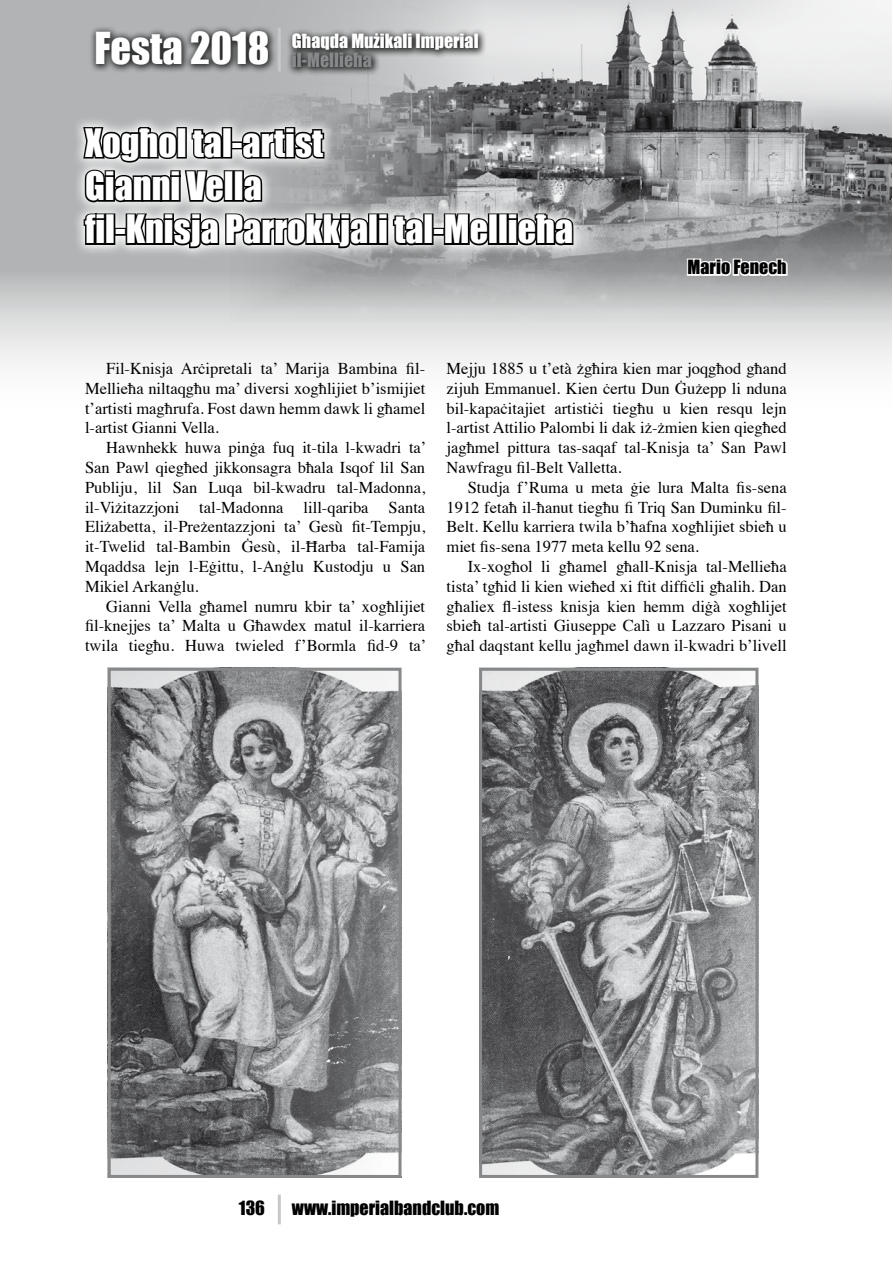
<style>
.page{position:relative;width:893px;height:1263px;background:#fff}
.page>*{position:absolute;margin:0;border:0;box-sizing:border-box;transform-origin:0 0}
.t1{font:40.5px "Impact";color:#fff}
.t2{font:36px/43.2px "Impact";color:#fff}
.t3{font:18px "Impact";color:#000}
.t4{font:18px "Impact";color:#fff}
.t5{font:18px "Impact";color:#87888a}
.t6{font:16.5px/19.8px "Times";color:#000;text-align:justify}
</style>
<div class="page">
<svg style="left:0;top:0;width:892px;height:365px"></svg>
<img style="left:210px;top:0;width:682px;height:334px">
<svg style="left:72px;top:115px;width:513px;height:145px;background:#949596"></svg>
<svg style="left:81px;top:124px;width:289px;height:126px;background:#898a8a"></svg>
<div style="left:368px;top:213px;width:10px;height:32px;border:3px solid #000"></div>
<svg style="left:376px;top:212px;width:49px;height:36px"></svg>
<div style="left:423px;top:213px;width:10px;height:32px;border:3px solid #000"></div>
<div style="left:432px;top:228px;width:13px;height:8px;border:3px solid #000"></div>
<svg style="left:442px;top:179px;width:49px;height:71px;background:#949596"></svg>
<div style="left:488px;top:213px;width:10px;height:32px;border:3px solid #000"></div>
<div style="left:498px;top:213px;width:10px;height:32px;border:3px solid #000"></div>
<svg style="left:506px;top:212px;width:69px;height:36px"></svg>
<svg style="left:685px;top:220px;width:104px;height:69px"></svg>
<img style="left:112px;top:672px;width:285px;height:502px">
<div style="left:108px;top:668px;width:293px;height:510px;border:3px solid #87888a"></div>
<img style="left:483px;top:672px;width:271px;height:502px">
<div style="left:479px;top:668px;width:279px;height:510px;border:3px solid #87888a"></div>
<div style="left:89px;top:25px;width:189px;height:49px;background:#000;opacity:.75"></div>
<div style="left:286px;top:28px;width:201px;height:32px;background:#000;opacity:.75"></div>
<div style="left:286px;top:46px;width:95px;height:30px;background:#000;opacity:.75"></div>
<hr style="left:278px;top:28px;width:3px;height:44px;background:#c6c7c8">
<hr style="left:278px;top:1194px;width:3px;height:30px;background:#c6c7c8">
<h1 class="t1" style="left:94px;top:17px;width:176px">Festa 2018</h1>
<p class="t4" style="left:292px;top:27px;width:188px">Għaqda Mużikali Imperial</p>
<p class="t5" style="left:292px;top:46px;width:81px">il-Mellieħa</p>
<h2 class="t2" style="left:85px;top:120px;width:490px">Xogħol tal-artist<br>Gianni Vella<br>fil-Knisja Parrokkjali tal‑Mellieħa</h2>
<p class="t3" style="left:688px;top:253px;width:101px">Mario Fenech</p>
<p class="t6" style="left:85px;top:357px;width:342px;text-indent:21px">Fil-Knisja Arċipretali ta’ Marija Bambina fil-Mellieħa niltaqgħu ma’ diversi xogħlijiet b’ismijiet t’artisti magħrufa. Fost dawn hemm dawk li għamel l-artist Gianni Vella.</p>
<p class="t6" style="left:85px;top:436px;width:343px;text-indent:21px">Hawnhekk huwa pinġa fuq it-tila l-kwadri ta’ San Pawl qiegħed jikkonsagra bħala Isqof lil San Publiju, lil San Luqa bil-kwadru tal-Madonna, il-Viżitazzjoni tal-Madonna lill-qariba Santa Eliżabetta, il-Preżentazzjoni ta’ Gesù fit-Tempju, it-Twelid tal-Bambin Ġesù, il-Ħarba tal-Famija Mqaddsa lejn l-Eġittu, l-Anġlu Kustodju u San Mikiel Arkanġlu.</p>
<p class="t6" style="left:85px;top:595px;width:343px;text-indent:21px">Gianni Vella għamel numru kbir ta’ xogħlijiet fil-knejjes ta’ Malta u Għawdex matul il-karriera twila tiegħu. Huwa twieled f’Bormla fid-9 ta’</p>
<p class="t6" style="left:446px;top:357px;width:342px">Mejju 1885 u t’età żgħira kien mar joqgħod għand zijuh Emmanuel. Kien ċertu Dun Ġużepp li nduna bil-kapaċitajiet artistiċi tiegħu u kien resqu lejn l-artist Attilio Palombi li dak iż-żmien kien qiegħed jagħmel pittura tas-saqaf tal-Knisja ta’ San Pawl Nawfragu fil-Belt Valletta.</p>
<p class="t6" style="left:446px;top:476px;width:342px;text-indent:21px">Studja f’Ruma u meta ġie lura Malta fis-sena 1912 fetaħ il-ħanut tiegħu fi Triq San Duminku fil-Belt. Kellu karriera twila b’ħafna xogħlijiet sbieħ u miet fis-sena 1977 meta kellu 92 sena.</p>
<p class="t6" style="left:446px;top:555px;width:342px;text-indent:21px">Ix-xogħol li għamel għall-Knisja tal-Mellieħa tista’ tgħid li kien wieħed xi ftit diffiċli għalih. Dan għaliex fl-istess knisja kien hemm diġà xogħlijet sbieħ tal-artisti Giuseppe Calì u Lazzaro Pisani u għal daqstant kellu jagħmel dawn il-kwadri b’livell</p>
<p class="t3" style="left:239px;top:1194px;width:28px">136</p>
<p class="t3" style="left:292px;top:1194px;width:209px">www.imperialbandclub.com</p>
</div>
